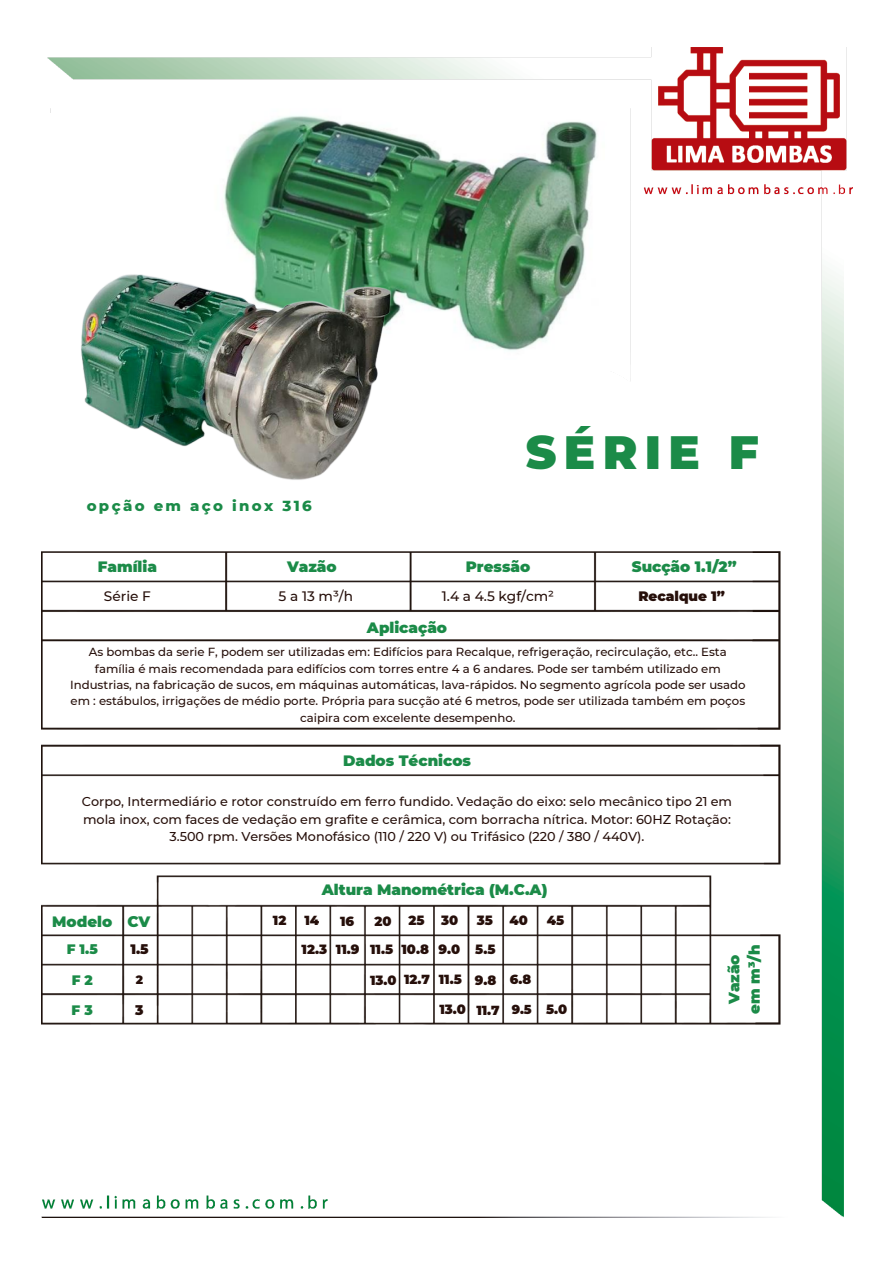
<style>
.page{position:relative;width:894px;height:1264px;background:#fff}
.page>*{position:absolute;margin:0;border:0;box-sizing:border-box;transform-origin:0 0}
.t1{font:900 46.65px "Montserrat";letter-spacing:.16em;color:#1b8b48}
.t2{font:900 15px "Montserrat";color:#1b8b48}
.t3{font:800 14.85px "Montserrat";letter-spacing:.16em;color:#1b8b48}
.t4{font:500 13.65px "Montserrat";color:#260f0a}
.t5{font:900 13.65px "Montserrat";color:#260f0a}
.t6{font:900 13.65px "Montserrat";color:#1b8b48}
.t7{font:900 13.05px "Montserrat";color:#260f0a}
.t8{font:900 12.9px "Montserrat";color:#260f0a}
.t9{font:500 12.75px/17.9px "Montserrat";color:#260f0a;text-align:center}
.t10{font:900 12.75px "Montserrat";color:#260f0a}
.t11{font:900 12px "Montserrat";color:#260f0a}
.t12{font:500 11.7px/16.4px "Montserrat";color:#260f0a;text-align:center}
</style>
<div class="page">
<img style="left:42px;top:48px;width:809px;height:1169px">
<div style="left:0;top:113px;width:608px;height:368px;background:#fff"></div>
<img style="left:203px;top:89px;width:408px;height:271px">
<img style="left:49px;top:232px;width:380px;height:282px">
<p class="t3" style="left:87px;top:496px;width:226px">opção em aço inox 316</p>
<p class="t1" style="left:525px;top:424px;width:234px">SÉRIE F</p>
<p class="t2" style="left:98px;top:557px;width:61px">Família</p>
<p class="t2" style="left:287px;top:557px;width:51px">Vazão</p>
<p class="t2" style="left:465px;top:557px;width:66px">Pressão</p>
<p class="t2" style="left:631px;top:557px;width:106px">Sucção 1.1/2”</p>
<p class="t4" style="left:104px;top:587px;width:48px">Série F</p>
<p class="t2" style="left:367px;top:618px;width:82px">Aplicação</p>
<p class="t4" style="left:278px;top:587px;width:76px">5 a 13 m³/h</p>
<p class="t4" style="left:442px;top:587px;width:114px">1.4 a 4.5 kgf/cm²</p>
<p class="t5" style="left:638px;top:587px;width:88px">Recalque 1”</p>
<p class="t12" style="left:70px;top:643px;width:676px">As bombas da serie F, podem ser utilizadas em: Edifícios para Recalque, refrigeração, recirculação, etc.. Esta família é mais recomendada para edifícios com torres entre 4 a 6 andares. Pode ser também utilizado em Industrias, na fabricação de sucos, em máquinas automáticas, lava-rápidos. No segmento agrícola pode ser usado em : estábulos, irrigações de médio porte. Própria para sucção até 6 metros, pode ser utilizada também em poços caipira com excelente desempenho.</p>
<p class="t2" style="left:343px;top:751px;width:129px">Dados Técnicos</p>
<p class="t9" style="left:82px;top:792px;width:651px">Corpo, Intermediário e rotor construído em ferro fundido. Vedação do eixo: selo mecânico tipo 21 em mola inox, com faces de vedação em grafite e cerâmica, com borracha nítrica. Motor: 60HZ Rotação:<br>3.500 rpm. Versões Monofásico (110 / 220 V) ou Trifásico (220 / 380 / 440V).</p>
<p class="t2" style="left:322px;top:880px;width:227px">Altura Manométrica (M.C.A)</p>
<p class="t2" style="left:52px;top:912px;width:61px">Modelo</p>
<p class="t2" style="left:127px;top:912px;width:24px">CV</p>
<p class="t7" style="left:273px;top:912px;width:15px">12</p>
<p class="t7" style="left:304px;top:912px;width:16px">14</p>
<p class="t7" style="left:340px;top:913px;width:16px">16</p>
<p class="t7" style="left:374px;top:913px;width:19px">20</p>
<p class="t7" style="left:408px;top:912px;width:18px">25</p>
<p class="t7" style="left:441px;top:912px;width:19px">30</p>
<p class="t7" style="left:476px;top:912px;width:18px">35</p>
<p class="t7" style="left:509px;top:912px;width:20px">40</p>
<p class="t7" style="left:546px;top:912px;width:19px">45</p>
<p class="t7" style="left:301px;top:941px;width:27px">12.3</p>
<p class="t7" style="left:336px;top:941px;width:25px">11.9</p>
<p class="t7" style="left:370px;top:941px;width:25px">11.5</p>
<p class="t7" style="left:401px;top:941px;width:29px">10.8</p>
<p class="t7" style="left:438px;top:941px;width:23px">9.0</p>
<p class="t7" style="left:370px;top:972px;width:28px">13.0</p>
<p class="t7" style="left:404px;top:971px;width:27px">12.7</p>
<p class="t7" style="left:438px;top:971px;width:25px">11.5</p>
<p class="t7" style="left:475px;top:972px;width:23px">9.8</p>
<p class="t8" style="left:509px;top:971px;width:23px">6.8</p>
<p class="t7" style="left:439px;top:1001px;width:28px">13.0</p>
<p class="t7" style="left:476px;top:1002px;width:25px">11.7</p>
<p class="t10" style="left:511px;top:1001px;width:22px">9.5</p>
<p class="t7" style="left:546px;top:1001px;width:23px">5.0</p>
<p class="t6" style="left:67px;top:940px;width:33px">F 1.5</p>
<p class="t6" style="left:72px;top:971px;width:23px">F 2</p>
<p class="t6" style="left:72px;top:1001px;width:23px">F 3</p>
<p class="t5" style="left:130px;top:940px;width:20px">1.5</p>
<p class="t7" style="left:475px;top:941px;width:22px">5.5</p>
<p class="t11" style="left:136px;top:972px;width:9px">2</p>
<p class="t5" style="left:135px;top:1001px;width:10px">3</p>
<p class="t2" style="left:724px;top:1004px;width:51px;rotate:-90deg">Vazão</p>
<p class="t2" style="left:745px;top:1013px;width:71px;rotate:-90deg">em m³/h</p>
</div>
